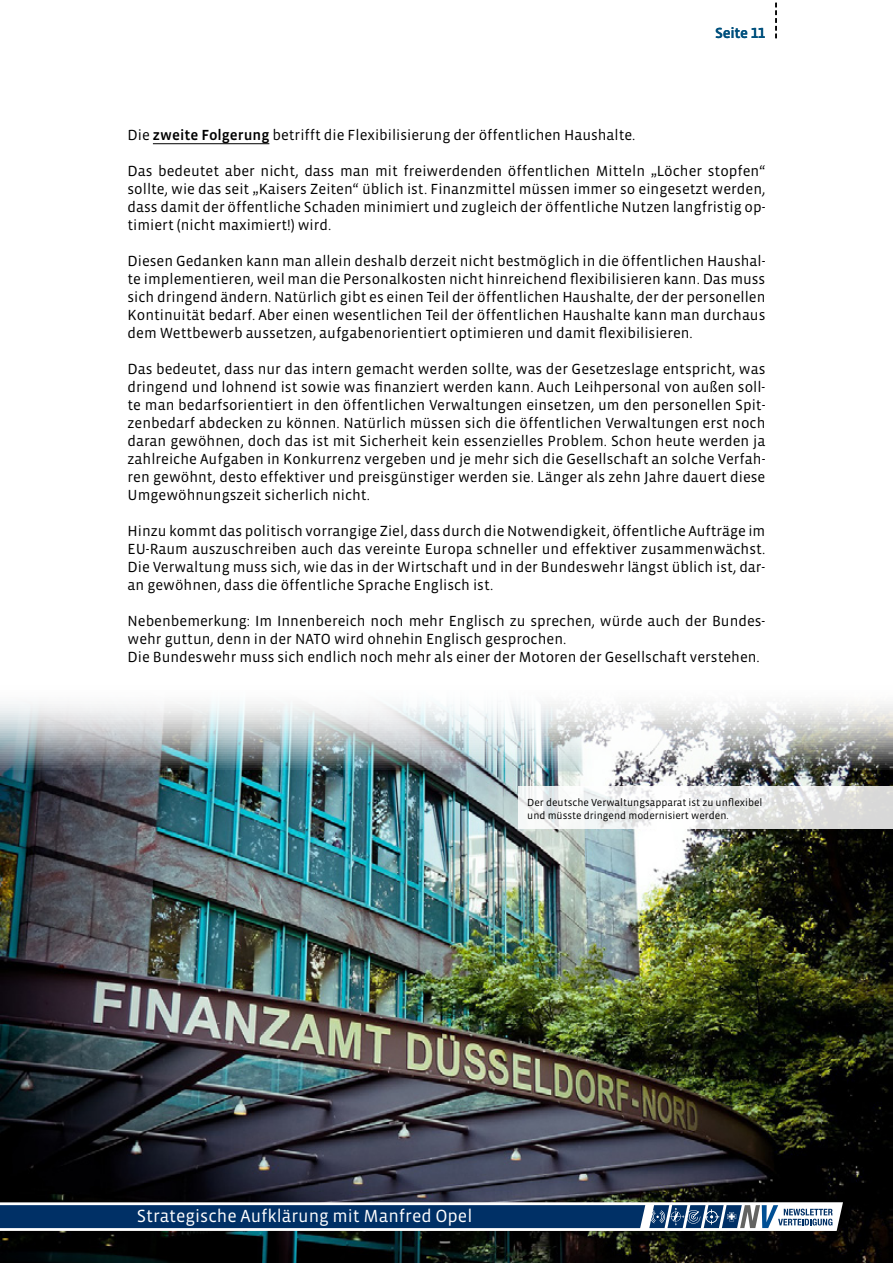
<style>
.page{position:relative;width:893px;height:1263px;background:#fff}
.page>*{position:absolute;margin:0;border:0;box-sizing:border-box;transform-origin:0 0}
.t1{font:18px "Vista Sans OTCE";color:#fff}
.t2{font:15px/18px "Vista Sans OTCE";color:#000;text-align:justify}
.t3{font:500 15px "Vista Sans OTCE";letter-spacing:-.02em;color:#00507d}
.t4{font:10.5px/12.6px "Vista Sans OTCE";color:#000}
.s1{font-weight:500}
</style>
<div class="page">
<img style="left:0;top:704px;width:893px;height:559px">
<hr style="left:153px;top:143px;width:116px;height:1px;background:#000">
<svg style="left:519px;top:787px;width:374px;height:42px"></svg>
<svg style="left:0;top:1202px;width:843px;height:29px"></svg>
<svg style="left:775px;top:2px;width:2px;height:36px"></svg>
<p class="t3" style="left:715px;top:25px;width:52px">Seite 11</p>
<p class="t2" style="left:128px;top:126px;width:509px">Die <span class="s1">zweite Folgerung</span> betrifft die Flexibilisierung der öffentlichen Haushalte.</p>
<p class="t2" style="left:128px;top:162px;width:639px">Das bedeutet aber nicht, dass man mit freiwerdenden öffentlichen Mitteln „Löcher stopfen“ sollte, wie das seit „Kaisers Zeiten“ üblich ist. Finanzmittel müssen immer so eingesetzt werden, dass damit der öffentliche Schaden minimiert und zugleich der öffentliche Nutzen langfristig op&shy;timiert (nicht maximiert!) wird.</p>
<p class="t2" style="left:128px;top:252px;width:639px">Diesen Gedanken kann man allein deshalb derzeit nicht bestmöglich in die öffentlichen Haushal&shy;te implementieren, weil man die Personalkosten nicht hinreichend flexibilisieren kann. Das muss sich dringend ändern. Natürlich gibt es einen Teil der öffentlichen Haushalte, der der personellen Kontinuität bedarf. Aber einen wesentlichen Teil der öffentlichen Haushalte kann man durchaus dem Wettbewerb aussetzen, aufgabenorientiert optimieren und damit flexibilisieren.</p>
<p class="t2" style="left:128px;top:360px;width:639px">Das bedeutet, dass nur das intern gemacht werden sollte, was der Gesetzeslage entspricht, was dringend und lohnend ist sowie was finanziert werden kann. Auch Leihpersonal von außen soll&shy;te man bedarfsorientiert in den öffentlichen Verwaltungen einsetzen, um den personellen Spit&shy;zenbedarf abdecken zu können. Natürlich müssen sich die öffentlichen Verwaltungen erst noch daran gewöhnen, doch das ist mit Sicherheit kein essenzielles Problem. Schon heute werden ja zahlreiche Aufgaben in Konkurrenz vergeben und je mehr sich die Gesellschaft an solche Verfah&shy;ren gewöhnt, desto effektiver und preisgünstiger werden sie. Länger als zehn Jahre dauert diese Umgewöhnungszeit sicherlich nicht.</p>
<p class="t2" style="left:128px;top:522px;width:639px">Hinzu kommt das politisch vorrangige Ziel, dass durch die Notwendigkeit, öffentliche Aufträge im EU-Raum auszuschreiben auch das vereinte Europa schneller und effektiver zusammenwächst.<br>Die Verwaltung muss sich, wie das in der Wirtschaft und in der Bundeswehr längst üblich ist, dar&shy;an gewöhnen, dass die öffentliche Sprache Englisch ist.</p>
<p class="t2" style="left:128px;top:612px;width:639px;text-align:left">Nebenbemerkung: Im Innenbereich noch mehr Englisch zu sprechen, würde auch der Bundes&shy;wehr guttun, denn in der NATO wird ohnehin Englisch gesprochen.<br>Die Bundeswehr muss sich endlich noch mehr als einer der Motoren der Gesellschaft verstehen.</p>
<p class="t4" style="left:527px;top:796px;width:237px">Der deutsche Verwaltungsapparat ist zu unflexibel und müsste dringend modernisiert werden.</p>
<p class="t1" style="left:137px;top:1205px;width:337px">Strategische Aufklärung mit Manfred Opel</p>
</div>
